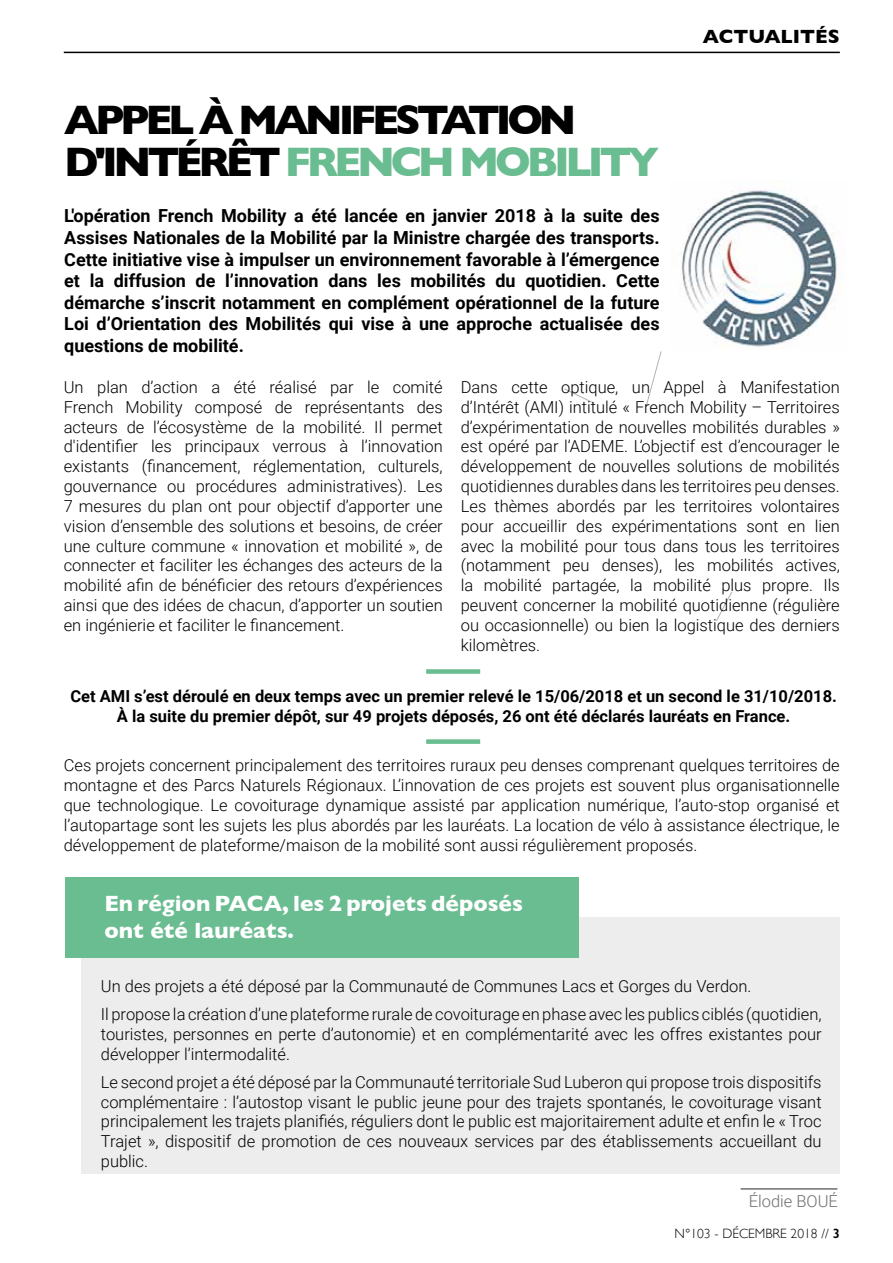
<style>
.page{position:relative;width:893px;height:1263px;background:#fff}
.page>*{position:absolute;margin:0;border:0;box-sizing:border-box;transform-origin:0 0}
.t1{font:700 42px/42px "Gill Sans";letter-spacing:-.1em;color:#000}
.t2{font:700 22.5px/27px "Gill Sans";color:#fff}
.t3{font:700 19.5px "Gill Sans";color:#000}
.t4{font:700 18px/21.6px "Roboto";color:#000;text-align:justify}
.t5{font:300 16.5px/19.8px "Roboto";color:#000;text-align:justify}
.t6{font:700 16.5px/19.8px "Roboto";color:#000;text-align:center}
.t7{font:300 16.5px "Roboto";color:#706f6f}
.t8{font:300 13.5px "Gill Sans";color:#000}
.s1{color:#6abc91}
.s2{font-weight:600}
</style>
<div class="page">
<hr style="left:64px;top:52px;width:776px;height:1px;background:#000">
<hr style="left:741px;top:1188px;width:96px;height:2px;background:#706f6f">
<div style="left:426px;top:669px;width:54px;height:5px;background:#6abc91"></div>
<svg style="left:645px;top:351px;width:17px;height:56px"></svg>
<svg style="left:716px;top:591px;width:16px;height:30px"></svg>
<svg style="left:564px;top:388px;width:30px;height:16px"></svg>
<div style="left:426px;top:739px;width:54px;height:5px;background:#6abc91"></div>
<div style="left:82px;top:918px;width:758px;height:256px;background:#ededed"></div>
<div style="left:65px;top:878px;width:513px;height:80px;background:#6abc91"></div>
<img style="left:681px;top:180px;width:156px;height:167px">
<h1 class="t1" style="left:64px;top:98px;width:596px">APPEL À MANIFESTATION<br>D'INTÉRÊT <span class="s1">FRENCH MOBILITY</span></h1>
<p class="t4" style="left:64px;top:204px;width:597px">L'opération French Mobility a été lancée en janvier 2018 à la suite des Assises Nationales de la Mobilité par la Ministre chargée des transports.<br>Cette initiative vise à impulser un environnement favorable à l’émergence et la diffusion de l’innovation dans les mobilités du quotidien. Cette démarche s’inscrit notamment en complément opérationnel de la future Loi d’Orientation des Mobilités qui vise à une approche actualisée des questions de mobilité.</p>
<p class="t3" style="left:703px;top:21px;width:138px">ACTUALITÉS</p>
<p class="t5" style="left:64px;top:377px;width:381px">Un plan d’action a été réalisé par le comité French Mobility composé de représentants des acteurs de l’écosystème de la mobilité. Il permet d'identifier les principaux verrous à l’innovation existants (financement, réglementation, culturels, gouvernance ou procédures administratives). Les 7 mesures du plan ont pour objectif d’apporter une vision d’ensemble des solutions et besoins, de créer une culture commune « innovation et mobilité », de connecter et faciliter les échanges des acteurs de la mobilité afin de bénéficier des retours d’expériences ainsi que des idées de chacun, d’apporter un soutien en ingénierie et faciliter le financement.</p>
<p class="t5" style="left:461px;top:377px;width:381px">Dans cette optique, un Appel à Manifestation d’Intérêt (AMI) intitulé « French Mobility – Territoires d’expérimentation de nouvelles mobilités durables » est opéré par l’ADEME. L’objectif est d’encourager le développement de nouvelles solutions de mobilités quotidiennes durables dans les territoires peu denses.<br>Les thèmes abordés par les territoires volontaires pour accueillir des expérimentations sont en lien avec la mobilité pour tous dans tous les territoires (notamment peu denses), les mobilités actives, la mobilité partagée, la mobilité plus propre. Ils peuvent concerner la mobilité quotidienne (régulière ou occasionnelle) ou bien la logistique des derniers kilomètres.</p>
<p class="t6" style="left:70px;top:686px;width:768px">Cet AMI s’est déroulé en deux temps avec un premier relevé le 15/06/2018 et un second le 31/10/2018.<br>À la suite du premier dépôt, sur 49 projets déposés, 26 ont été déclarés lauréats en France.</p>
<p class="t5" style="left:64px;top:755px;width:777px">Ces projets concernent principalement des territoires ruraux peu denses comprenant quelques territoires de montagne et des Parcs Naturels Régionaux. L’innovation de ces projets est souvent plus organisationnelle que technologique. Le covoiturage dynamique assisté par application numérique, l’auto-stop organisé et l’autopartage sont les sujets les plus abordés par les lauréats. La location de vélo à assistance électrique, le développement de plateforme/maison de la mobilité sont aussi régulièrement proposés.</p>
<h2 class="t2" style="left:104px;top:889px;width:420px">En région PACA, les 2 projets déposés ont été lauréats.</h2>
<p class="t5" style="left:101px;top:971px;width:722px;line-height:28.3px">Un des projets a été déposé par la Communauté de Communes Lacs et Gorges du Verdon.<br>Il propose la création d’une plateforme rurale de covoiturage en phase avec les publics ciblés (quotidien,</p>
<p class="t5" style="left:101px;top:1023px;width:722px">touristes, personnes en perte d’autonomie) et en complémentarité avec les offres existantes pour développer l’intermodalité.</p>
<p class="t5" style="left:101px;top:1071px;width:722px">Le second projet a été déposé par la Communauté territoriale Sud Luberon qui propose trois dispositifs complémentaire : l’autostop visant le public jeune pour des trajets spontanés, le covoiturage visant principalement les trajets planifiés, réguliers dont le public est majoritairement adulte et enfin le « Troc Trajet », dispositif de promotion de ces nouveaux services par des établissements accueillant du public.</p>
<p class="t7" style="left:749px;top:1189px;width:91px">Élodie BOUÉ</p>
<p class="t8" style="left:675px;top:1223px;width:167px">N°103 - DÉCEMBRE 2018 // <span class="s2">3</span></p>
</div>
